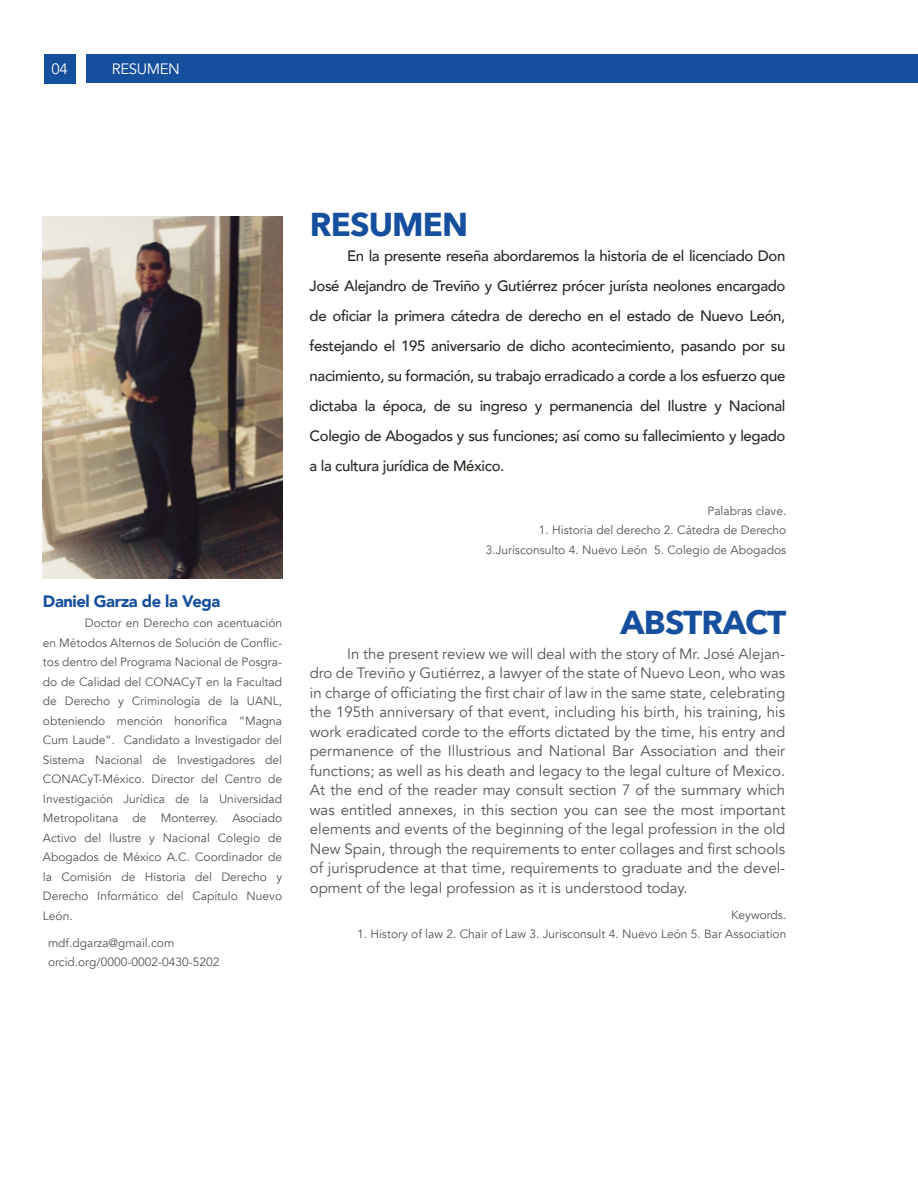
<style>
.page{position:relative;width:918px;height:1188px;background:#fff}
.page>*{position:absolute;margin:0;border:0;box-sizing:border-box;transform-origin:0 0}
.t1{font:700 33px "Avenir Next";letter-spacing:-.025em;color:#154f9d}
.t2{font:900 16.5px "Avenir";letter-spacing:-.025em;color:#154f9d}
.t3{font:15px/19.5px "Avenir";color:#565450;text-align:justify}
.t4{font:500 15px/30px "Avenir";letter-spacing:-.025em;color:#2c2925;text-align:justify}
.t5{font:15px "Avenir";letter-spacing:-.025em;color:#fff}
.t6{font:12px/19.5px "Avenir";color:#565450;text-align:right}
</style>
<div class="page">
<div style="left:86px;top:55px;width:832px;height:28px;background:#154f9d"></div>
<img style="left:43px;top:217px;width:239px;height:361px">
<div style="left:45px;top:54px;width:31px;height:30px;background:#154f9d"></div>
<p class="t5" style="left:52px;top:59px;width:18px">04</p>
<p class="t5" style="left:112px;top:59px;width:70px">RESUMEN</p>
<p class="t2" style="left:43px;top:587px;width:179px">Daniel Garza de la Vega</p>
<p class="t6" style="left:43px;top:613px;width:241px;text-align:justify;text-indent:42px">Doctor en Derecho con acentuación en Métodos Alternos de Solución de Conflic&shy;tos dentro del Programa Nacional de Posgra&shy;do de Calidad del CONACyT en la Facultad de Derecho y Criminología de la UANL, obteniendo mención honorífica “Magna Cum Laude”. Candidato a Investigador del Sistema Nacional de Investigadores del CONACyT-México. Director del Centro de Investigación Jurídica de la Universidad Metropolitana de Monterrey. Asociado Activo del Ilustre y Nacional Colegio de Abogados de México A.C. Coordinador de la Comisión de Historia del Derecho y Derecho Informático del Capítulo Nuevo León.</p>
<p class="t6" style="left:48px;top:933px;width:173px;text-align:left">mdf.dgarza@gmail.com orcid.org/0000-0002-0430-5202</p>
<h1 class="t1" style="left:310px;top:195px;width:160px">RESUMEN</h1>
<p class="t4" style="left:310px;top:240px;width:477px;text-indent:38px">En la presente reseña abordaremos la historia de el licenciado Don José Alejandro de Treviño y Gutiérrez prócer jurísta neolones encargado de oficiar la primera cátedra de derecho en el estado de Nuevo León, festejando el 195 aniversario de dicho acontecimiento, pasando por su nacimiento, su formación, su trabajo erradicado a corde a los esfuerzo que dictaba la época, de su ingreso y permanencia del Ilustre y Nacional Colegio de Abogados y sus funciones; así como su fallecimiento y legado a la cultura jurídica de México.</p>
<p class="t6" style="left:708px;top:501px;width:80px">Palabras clave.</p>
<p class="t6" style="left:486px;top:520px;width:302px">1. Historia del derecho 2. Cátedra de Derecho<br>3.Jurisconsulto 4. Nuevo León 5. Colegio de Abogados</p>
<h1 class="t1" style="left:621px;top:593px;width:167px">ABSTRACT</h1>
<p class="t3" style="left:310px;top:644px;width:477px;text-indent:38px">In the present review we will deal with the story of Mr. José Alejan&shy;dro de Treviño y Gutiérrez, a lawyer of the state of Nuevo Leon, who was in charge of officiating the first chair of law in the same state, celebrating the 195th anniversary of that event, including his birth, his training, his work eradicated corde to the efforts dictated by the time, his entry and permanence of the Illustrious and National Bar Association and their functions; as well as his death and legacy to the legal culture of Mexico.<br>At the end of the reader may consult section 7 of the summary which was entitled annexes, in this section you can see the most important elements and events of the beginning of the legal profession in the old New Spain, through the requirements to enter collages and first schools of jurisprudence at that time, requirements to graduate and the devel&shy;opment of the legal profession as it is understood today.</p>
<p class="t6" style="left:731px;top:905px;width:57px">Keywords.</p>
<p class="t6" style="left:357px;top:924px;width:431px">1. History of law 2. Chair of Law 3. Jurisconsult 4. Nuevo León 5. Bar Association</p>
</div>
